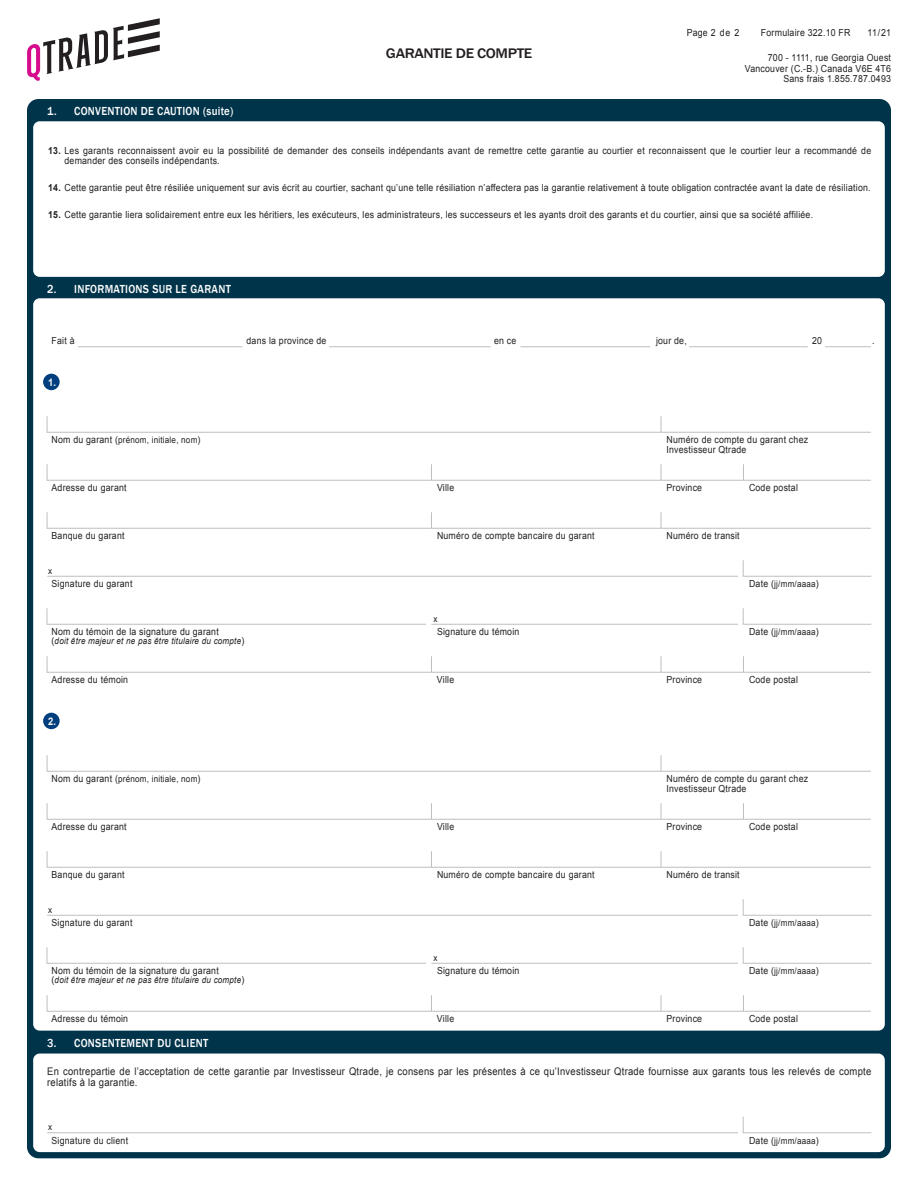
<style>
.page{position:relative;width:918px;height:1188px;background:#fff}
.page>*{position:absolute;margin:0;border:0;box-sizing:border-box;transform-origin:0 0}
.t1{font:500 14.25px "Franklin Gothic";letter-spacing:-.025em;color:#231f20;scale:1.1 1}
.t2{font:500 12px "Franklin Gothic";letter-spacing:.025em;color:#fff;scale:.9 1}
.t3{font:10.5px/10.5px "Arial";letter-spacing:.025em;color:#231f20;scale:.9 1}
.t4{font:700 10.5px "Arial";color:#f5f5f5;scale:.9 1}
.t5{font:9.75px/9.8px "Arial";letter-spacing:.025em;color:#231f20;scale:.9 1}
.t6{font:9px "Arial";letter-spacing:.025em;color:#231f20;scale:.9 1}
.t7{font:italic 9px "Arial";letter-spacing:.025em;color:#231f20;scale:.9 1}
.s1{font-weight:700}
.s2{font-size:9.75px}
.s3{font-style:normal;font-size:9.75px}
</style>
<div class="page">
<div style="left:27px;top:99px;width:864px;height:1059px;background:#00344b;border-radius:11px"></div>
<div style="left:33px;top:121px;width:852px;height:156px;background:#fff;border-radius:6px"></div>
<div style="left:33px;top:1054px;width:852px;height:98px;background:#fff;border-radius:6px"></div>
<div style="left:33px;top:298px;width:852px;height:733px;background:#fff;border-radius:6px"></div>
<svg style="left:743px;top:1116px;width:129px;height:17px"></svg>
<hr style="left:47px;top:1133px;width:691px;height:1px;background:#c0bfbf">
<hr style="left:825px;top:346px;width:46px;height:1px;background:#c0bfbf">
<hr style="left:689px;top:346px;width:119px;height:1px;background:#c0bfbf">
<hr style="left:520px;top:346px;width:130px;height:1px;background:#c0bfbf">
<hr style="left:329px;top:346px;width:161px;height:1px;background:#c0bfbf">
<hr style="left:78px;top:346px;width:164px;height:1px;background:#c0bfbf">
<svg style="left:47px;top:416px;width:824px;height:17px"></svg>
<svg style="left:47px;top:464px;width:824px;height:17px"></svg>
<svg style="left:47px;top:608px;width:379px;height:17px"></svg>
<svg style="left:47px;top:656px;width:824px;height:17px"></svg>
<svg style="left:47px;top:512px;width:824px;height:17px"></svg>
<svg style="left:743px;top:560px;width:129px;height:17px"></svg>
<hr style="left:47px;top:576px;width:691px;height:1px;background:#c0bfbf">
<svg style="left:743px;top:608px;width:129px;height:17px"></svg>
<hr style="left:431px;top:624px;width:307px;height:1px;background:#c0bfbf">
<svg style="left:47px;top:755px;width:824px;height:17px"></svg>
<svg style="left:47px;top:803px;width:824px;height:17px"></svg>
<svg style="left:47px;top:947px;width:379px;height:17px"></svg>
<svg style="left:47px;top:995px;width:824px;height:17px"></svg>
<svg style="left:47px;top:851px;width:824px;height:17px"></svg>
<svg style="left:743px;top:899px;width:129px;height:17px"></svg>
<hr style="left:47px;top:915px;width:691px;height:1px;background:#c0bfbf">
<svg style="left:743px;top:947px;width:129px;height:17px"></svg>
<hr style="left:431px;top:963px;width:307px;height:1px;background:#c0bfbf">
<div style="left:43px;top:374px;width:17px;height:16px;background:#003e7e;border-radius:50%"></div>
<div style="left:43px;top:713px;width:17px;height:16px;background:#003e7e;border-radius:50%"></div>
<svg style="left:27px;top:18px;width:133px;height:63px"></svg>
<h1 class="t1" style="left:386px;top:44px;width:135px">GARANTIE DE COMPTE</h1>
<p class="t5" style="left:868px;top:28px;width:28px">11/21</p>
<p class="t5" style="left:745px;top:52px;width:164px;line-height:10.5px;text-align:right">700 - 1111, rue Georgia Ouest<br>Vancouver (C.-B.) Canada V6E 4T6<br>Sans frais 1.855.787.0493</p>
<p class="t5" style="left:687px;top:28px;width:60px">Page 2 de 2</p>
<p class="t5" style="left:761px;top:28px;width:101px">Formulaire 322.10 FR</p>
<p class="t2" style="left:47px;top:103px;width:208px">1. CONVENTION DE CAUTION (suite)</p>
<p class="t5" style="left:65px;top:146px;width:898px;text-indent:-16px"><span class="s1">13.</span> Les garants reconnaissent avoir eu la possibilité de demander des conseils indépendants avant de remettre cette garantie au courtier et reconnaissent que le courtier leur a recommandé de demander des conseils indépendants.</p>
<p class="t5" style="left:48px;top:183px;width:915px"><span class="s1">14.</span> Cette garantie peut être résiliée uniquement sur avis écrit au courtier, sachant qu’une telle résiliation n’affectera pas la garantie relativement à toute obligation contractée avant la date de résiliation.</p>
<p class="t5" style="left:48px;top:210px;width:852px"><span class="s1">15.</span> Cette garantie liera solidairement entre eux les héritiers, les exécuteurs, les administrateurs, les successeurs et les ayants droit des garants et du courtier, ainsi que sa société affiliée.</p>
<p class="t2" style="left:47px;top:281px;width:206px">2. INFORMATIONS SUR LE GARANT</p>
<p class="t5" style="left:52px;top:336px;width:27px">Fait à</p>
<p class="t5" style="left:247px;top:336px;width:90px">dans la province de</p>
<p class="t5" style="left:494px;top:336px;width:26px">en ce</p>
<p class="t5" style="left:656px;top:336px;width:36px">jour de,</p>
<p class="t5" style="left:812px;top:336px;width:13px">20</p>
<p class="t5" style="left:872px;top:336px;width:4px">.</p>
<p class="t4" style="left:48px;top:375px;width:11px">1.</p>
<p class="t6" style="left:52px;top:434px;width:167px"><span class="s2">Nom du garant (</span>prénom, initiale, nom<span class="s2">)</span></p>
<p class="t5" style="left:52px;top:483px;width:85px">Adresse du garant</p>
<p class="t5" style="left:437px;top:483px;width:21px">Ville</p>
<p class="t5" style="left:667px;top:435px;width:159px">Numéro de compte du garant chez<br>Investisseur Qtrade</p>
<p class="t5" style="left:667px;top:483px;width:41px">Province</p>
<p class="t5" style="left:749px;top:483px;width:56px">Code postal</p>
<p class="t5" style="left:52px;top:531px;width:83px">Banque du garant</p>
<p class="t5" style="left:437px;top:531px;width:177px">Numéro de compte bancaire du garant</p>
<p class="t5" style="left:667px;top:531px;width:83px">Numéro de transit</p>
<p class="t5" style="left:52px;top:579px;width:92px">Signature du garant</p>
<p class="t6" style="left:749px;top:578px;width:79px"><span class="s2">Date (</span>jj/mm/aaaa<span class="s2">)</span></p>
<p class="t6" style="left:48px;top:565px;width:6px">x</p>
<p class="t5" style="left:52px;top:627px;width:187px">Nom du témoin de la signature du garant</p>
<p class="t7" style="left:52px;top:635px;width:216px"><span class="s3">(</span>doit être majeur et ne pas être titulaire du compte<span class="s3">)</span></p>
<p class="t5" style="left:52px;top:675px;width:87px">Adresse du témoin</p>
<p class="t4" style="left:48px;top:714px;width:11px">2.</p>
<p class="t6" style="left:434px;top:613px;width:6px">x</p>
<p class="t5" style="left:437px;top:627px;width:93px">Signature du témoin</p>
<p class="t6" style="left:749px;top:626px;width:79px"><span class="s2">Date (</span>jj/mm/aaaa<span class="s2">)</span></p>
<p class="t5" style="left:437px;top:675px;width:21px">Ville</p>
<p class="t5" style="left:667px;top:675px;width:41px">Province</p>
<p class="t5" style="left:749px;top:675px;width:56px">Code postal</p>
<p class="t6" style="left:52px;top:773px;width:167px"><span class="s2">Nom du garant (</span>prénom, initiale, nom<span class="s2">)</span></p>
<p class="t5" style="left:52px;top:822px;width:85px">Adresse du garant</p>
<p class="t5" style="left:437px;top:822px;width:21px">Ville</p>
<p class="t5" style="left:667px;top:774px;width:159px">Numéro de compte du garant chez<br>Investisseur Qtrade</p>
<p class="t5" style="left:667px;top:822px;width:41px">Province</p>
<p class="t5" style="left:749px;top:822px;width:56px">Code postal</p>
<p class="t5" style="left:52px;top:870px;width:83px">Banque du garant</p>
<p class="t5" style="left:437px;top:870px;width:177px">Numéro de compte bancaire du garant</p>
<p class="t5" style="left:667px;top:870px;width:83px">Numéro de transit</p>
<p class="t5" style="left:52px;top:918px;width:92px">Signature du garant</p>
<p class="t6" style="left:749px;top:917px;width:79px"><span class="s2">Date (</span>jj/mm/aaaa<span class="s2">)</span></p>
<p class="t6" style="left:48px;top:904px;width:6px">x</p>
<p class="t5" style="left:52px;top:966px;width:187px">Nom du témoin de la signature du garant</p>
<p class="t7" style="left:52px;top:974px;width:216px"><span class="s3">(</span>doit être majeur et ne pas être titulaire du compte<span class="s3">)</span></p>
<p class="t5" style="left:52px;top:1014px;width:87px">Adresse du témoin</p>
<p class="t2" style="left:47px;top:1036px;width:180px">3. CONSENTEMENT DU CLIENT</p>
<p class="t6" style="left:434px;top:952px;width:6px">x</p>
<p class="t5" style="left:437px;top:966px;width:93px">Signature du témoin</p>
<p class="t6" style="left:749px;top:965px;width:79px"><span class="s2">Date (</span>jj/mm/aaaa<span class="s2">)</span></p>
<p class="t5" style="left:437px;top:1014px;width:21px">Ville</p>
<p class="t5" style="left:667px;top:1014px;width:41px">Province</p>
<p class="t5" style="left:749px;top:1014px;width:56px">Code postal</p>
<p class="t3" style="left:47px;top:1066px;width:917px">En contrepartie de l’acceptation de cette garantie par Investisseur Qtrade, je consens par les présentes à ce qu’Investisseur Qtrade fournisse aux garants tous les relevés de compte relatifs à la garantie.</p>
<p class="t6" style="left:48px;top:1121px;width:6px">x</p>
<p class="t5" style="left:52px;top:1136px;width:87px">Signature du client</p>
<p class="t6" style="left:749px;top:1135px;width:79px"><span class="s2">Date (</span>jj/mm/aaaa<span class="s2">)</span></p>
</div>
